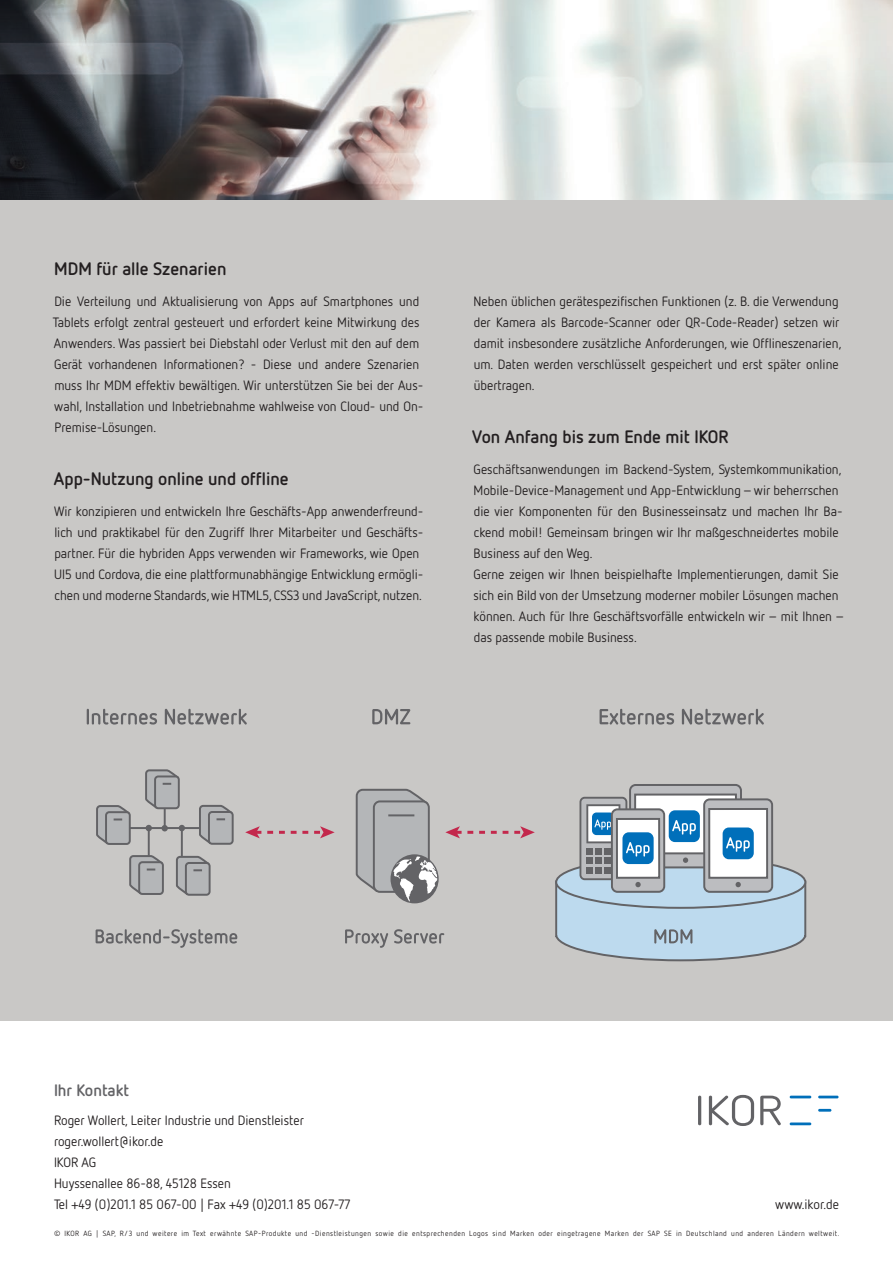
<style>
.page{position:relative;width:893px;height:1263px;background:#fff}
.page>*{position:absolute;margin:0;border:0;box-sizing:border-box;transform-origin:0 0}
.Headline_4__12pt__sc{font:700 18px "Netto OT";color:#231f20}
.Headline_5__11p__gra{font:700 16.5px "Netto OT";color:#636366}
.Fließtext_9pt{font:13.5px/21px "Netto OT";color:#231f20}
.t1{font:7.5px "Netto OT";letter-spacing:.06em;color:#231f20}
</style>
<div class="page">
<svg style="left:698px;top:1095px;width:83px;height:31px"></svg>
<hr style="left:790px;top:1096px;width:21px;height:2px;background:#006fba">
<hr style="left:818px;top:1096px;width:20px;height:2px;background:#006fba">
<svg style="left:818px;top:1109px;width:13px;height:3px"></svg>
<hr style="left:790px;top:1122px;width:21px;height:3px;background:#006fba">
<img style="left:0;top:0;width:893px;height:200px">
<div style="left:0;top:200px;width:893px;height:820px;background:#c9c8c6"></div>
<svg style="left:556px;top:856px;width:249px;height:52px"></svg>
<div style="left:580px;top:798px;width:46px;height:81px;background:#bcbdc0;border-radius:4px"></div>
<div style="left:579px;top:797px;width:48px;height:83px;border:2px solid #636366;border-radius:4px"></div>
<div style="left:596px;top:848px;width:6px;height:7px;background:#636366"></div>
<div style="left:605px;top:848px;width:6px;height:7px;background:#636366"></div>
<div style="left:587px;top:848px;width:6px;height:7px;background:#636366"></div>
<svg style="left:587px;top:858px;width:24px;height:15px"></svg>
<svg style="left:586px;top:804px;width:34px;height:39px"></svg>
<div style="left:630px;top:785px;width:111px;height:82px;background:#bcbdc0;border-radius:6px"></div>
<div style="left:629px;top:784px;width:113px;height:84px;border:2px solid #636366;border-radius:6px"></div>
<svg style="left:683px;top:857px;width:5px;height:6px"></svg>
<div style="left:635px;top:794px;width:101px;height:59px;background:#fff"></div>
<div style="left:634px;top:793px;width:103px;height:61px;border:2px solid #636366"></div>
<div style="left:669px;top:810px;width:31px;height:32px;background:#006fba;border-radius:6px"></div>
<svg style="left:672px;top:820px;width:24px;height:14px"></svg>
<div style="left:704px;top:799px;width:68px;height:93px;background:#bcbdc0;border-radius:6px"></div>
<div style="left:703px;top:798px;width:70px;height:95px;border:2px solid #636366;border-radius:6px"></div>
<div style="left:709px;top:809px;width:58px;height:69px;background:#fff"></div>
<div style="left:708px;top:808px;width:60px;height:71px;border:2px solid #636366"></div>
<div style="left:723px;top:827px;width:31px;height:32px;background:#006fba;border-radius:6px"></div>
<svg style="left:726px;top:837px;width:24px;height:15px"></svg>
<div style="left:612px;top:809px;width:52px;height:83px;background:#bcbdc0;border-radius:6px"></div>
<div style="left:611px;top:808px;width:54px;height:85px;border:2px solid #636366;border-radius:6px"></div>
<div style="left:617px;top:819px;width:42px;height:59px;background:#fff"></div>
<div style="left:616px;top:818px;width:44px;height:61px;border:2px solid #636366"></div>
<div style="left:622px;top:832px;width:32px;height:32px;background:#006fba;border-radius:6px"></div>
<svg style="left:626px;top:842px;width:24px;height:14px"></svg>
<svg style="left:87px;top:709px;width:70px;height:15px"></svg>
<svg style="left:165px;top:709px;width:82px;height:15px"></svg>
<svg style="left:96px;top:929px;width:141px;height:19px"></svg>
<svg style="left:372px;top:709px;width:38px;height:15px"></svg>
<svg style="left:600px;top:709px;width:74px;height:15px"></svg>
<svg style="left:682px;top:709px;width:82px;height:15px"></svg>
<svg style="left:345px;top:929px;width:43px;height:19px"></svg>
<svg style="left:394px;top:929px;width:50px;height:14px"></svg>
<svg style="left:555px;top:879px;width:251px;height:82px;background:#b5ccdc"></svg>
<svg style="left:245px;top:826px;width:90px;height:12px"></svg>
<svg style="left:445px;top:826px;width:90px;height:12px"></svg>
<svg style="left:145px;top:769px;width:35px;height:42px"></svg>
<svg style="left:129px;top:854px;width:35px;height:41px"></svg>
<svg style="left:96px;top:805px;width:35px;height:40px"></svg>
<svg style="left:199px;top:804px;width:35px;height:41px"></svg>
<svg style="left:176px;top:855px;width:35px;height:41px"></svg>
<hr style="left:130px;top:827px;width:70px;height:2px;background:#636366">
<hr style="left:164px;top:808px;width:2px;height:20px;background:#636366">
<hr style="left:148px;top:828px;width:2px;height:28px;background:#636366">
<hr style="left:181px;top:828px;width:2px;height:28px;background:#636366">
<svg style="left:146px;top:825px;width:6px;height:6px"></svg>
<svg style="left:179px;top:825px;width:6px;height:6px"></svg>
<svg style="left:162px;top:825px;width:6px;height:6px"></svg>
<div style="left:390px;top:854px;width:49px;height:49px;border:2px solid #636366;border-radius:50%"></div>
<svg style="left:355px;top:788px;width:82px;height:113px;background:#aaabad"></svg>
<p class="Headline_4__12pt__sc" style="left:54px;top:257px;width:174px">MDM für alle Szenarien</p>
<p class="Fließtext_9pt" style="left:53px;top:290px;width:372px">Die Verteilung und Aktualisierung von Apps auf Smartphones und Tablets erfolgt zentral gesteuert und erfordert keine Mitwirkung des Anwenders. Was passiert bei Diebstahl oder Verlust mit den auf dem Gerät vorhandenen Informationen? - Diese und andere Szenarien muss Ihr MDM effektiv bewältigen. Wir unterstützen Sie bei der Aus&shy;wahl, Installation und Inbetriebnahme wahlweise von Cloud- und On-Premise-Lösungen.</p>
<p class="Headline_4__12pt__sc" style="left:54px;top:467px;width:236px">App-Nutzung online und offline</p>
<p class="Fließtext_9pt" style="left:54px;top:500px;width:371px">Wir konzipieren und entwickeln Ihre Geschäfts-App anwenderfreund&shy;lich und praktikabel für den Zugriff Ihrer Mitarbeiter und Geschäfts&shy;partner. Für die hybriden Apps verwenden wir Frameworks, wie Open UI5 und Cordova, die eine plattformunabhängige Entwicklung ermögli&shy;chen und moderne Standards, wie HTML5, CSS3 und JavaScript, nutzen.</p>
<p class="Fließtext_9pt" style="left:474px;top:290px;width:369px">Neben üblichen gerätespezifischen Funktionen (z. B. die Verwendung der Kamera als Barcode-Scanner oder QR-Code-Reader) setzen wir damit insbesondere zusätzliche Anforderungen, wie Offlineszenarien, um. Daten werden verschlüsselt gespeichert und erst später online übertragen.</p>
<p class="Headline_4__12pt__sc" style="left:472px;top:425px;width:258px">Von Anfang bis zum Ende mit IKOR</p>
<p class="Fließtext_9pt" style="left:474px;top:458px;width:371px">Geschäftsanwendungen im Backend-System, Systemkommunikation, Mobile-Device-Management und App-Entwicklung – wir beherrschen die vier Komponenten für den Businesseinsatz und machen Ihr Ba&shy;ckend mobil! Gemeinsam bringen wir Ihr maßgeschneidertes mobile Business auf den Weg.</p>
<p class="Fließtext_9pt" style="left:473px;top:563px;width:373px">Gerne zeigen wir Ihnen beispielhafte Implementierungen, damit Sie sich ein Bild von der Umsetzung moderner mobiler Lösungen machen können. Auch für Ihre Geschäftsvorfälle entwickeln wir – mit Ihnen – das passende mobile Business.</p>
<p class="Headline_5__11p__gra" style="left:54px;top:1080px;width:77px">Ihr Kontakt</p>
<p class="Fließtext_9pt" style="left:54px;top:1109px;width:251px">Roger Wollert, Leiter Industrie und Dienstleister</p>
<p class="Fließtext_9pt" style="left:54px;top:1130px;width:111px">roger.wollert@ikor.de</p>
<p class="Fließtext_9pt" style="left:54px;top:1151px;width:44px">IKOR AG</p>
<p class="Fließtext_9pt" style="left:54px;top:1172px;width:178px">Huyssenallee 86-88, 45128 Essen</p>
<p class="Fließtext_9pt" style="left:54px;top:1193px;width:298px">Tel +49 (0)201.1 85 067-00 | Fax +49 (0)201.1 85 067-77</p>
<p class="t1" style="left:54px;top:1229px;width:787px">© IKOR AG | SAP, R/3 und weitere im Text erwähnte SAP-Produkte und -Dienstleistungen sowie die entsprechenden Logos sind Marken oder eingetragene Marken der SAP SE in Deutschland und anderen Ländern weltweit.</p>
<p class="Fließtext_9pt" style="left:775px;top:1193px;width:65px">www.ikor.de</p>
</div>
